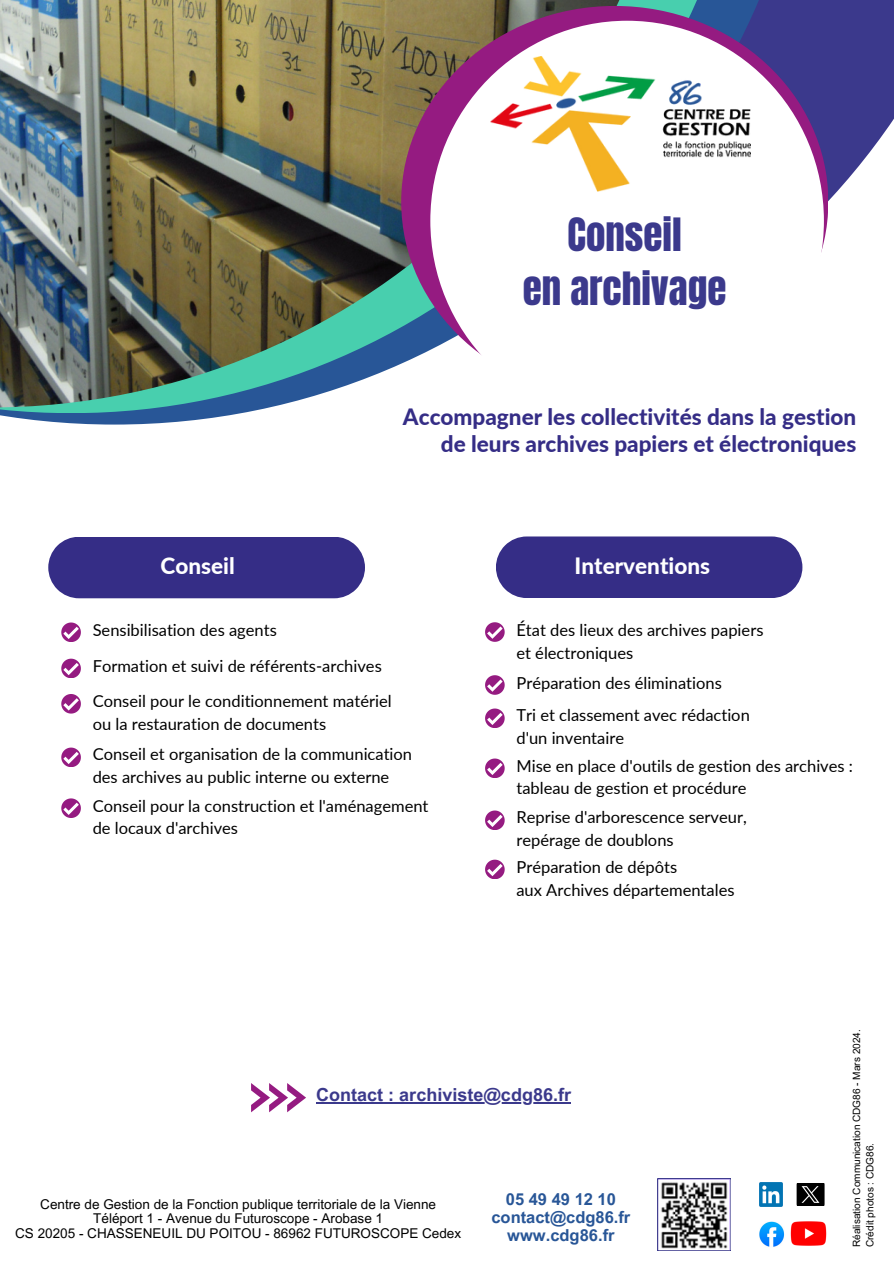
<style>
.page{position:relative;width:894px;height:1264px;background:#fff}
.page>*{position:absolute;margin:0;border:0;box-sizing:border-box;transform-origin:0 0}
.t1{font:39px/54px "Anton";color:#3b398c;text-align:center}
.t2{font:800 22.5px/27px "Lato";color:#352d86;text-align:right}
.t3{font:800 22.5px "Lato";color:#fff}
.t4{font:700 18px "Arial MT Pro";color:#3b398c}
.t5{font:16.5px/22.5px "Lato";color:#000}
.t6{font:700 16.5px/18px "Arial MT Pro";color:#285697;text-align:center}
.t7{font:13.5px/14.7px "Arial MT Pro";color:#000;text-align:center}
.t8{font:10.05px "Arial MT Pro";color:#000}
</style>
<div class="page">
<svg style="left:813px;top:0;width:80px;height:253px;fill:#3b398c"></svg>
<svg style="left:0;top:0;width:813px;height:424px"></svg>
<svg style="left:0;top:0;width:755px;height:413px"></svg>
<img style="left:0;top:0;width:680px;height:407px">
<div style="left:401px;top:6px;width:426px;height:392px;background:#951b81;border-radius:50%"></div>
<div style="left:430px;top:21px;width:393px;height:400px;background:#fff;border-radius:50%"></div>
<img style="left:490px;top:56px;width:260px;height:135px">
<svg style="left:61px;top:622px;width:19px;height:19px"></svg>
<svg style="left:61px;top:658px;width:19px;height:19px"></svg>
<div style="left:48px;top:537px;width:317px;height:61px;background:#352d86"></div>
<svg style="left:251px;top:1083px;width:55px;height:29px"></svg>
<hr style="left:316px;top:1102px;width:255px;height:1px;background:#3b398c">
<svg style="left:61px;top:694px;width:19px;height:19px"></svg>
<svg style="left:61px;top:747px;width:19px;height:19px"></svg>
<svg style="left:61px;top:798px;width:19px;height:19px"></svg>
<svg style="left:485px;top:622px;width:19px;height:19px"></svg>
<svg style="left:485px;top:675px;width:19px;height:19px"></svg>
<svg style="left:485px;top:708px;width:19px;height:19px"></svg>
<div style="left:496px;top:536px;width:306px;height:62px;background:#352d86"></div>
<svg style="left:485px;top:758px;width:19px;height:19px"></svg>
<svg style="left:485px;top:810px;width:19px;height:19px"></svg>
<svg style="left:485px;top:859px;width:19px;height:19px"></svg>
<img style="left:759px;top:1182px;width:23px;height:24px">
<img style="left:796px;top:1183px;width:28px;height:22px">
<img style="left:790px;top:1221px;width:37px;height:25px">
<img style="left:759px;top:1221px;width:26px;height:26px">
<img style="left:661px;top:1182px;width:67px;height:66px">
<div style="left:657px;top:1178px;width:73px;height:72px;border:1px solid #3b398c"></div>
<h2 class="t1" style="left:522px;top:208px;width:205px">Conseil<br>en archivage</h2>
<p class="t2" style="left:403px;top:402px;width:454px">Accompagner les collectivités dans la gestion de leurs archives papiers et électroniques</p>
<h2 class="t3" style="left:160px;top:552px;width:76px">Conseil</h2>
<p class="t5" style="left:93px;top:618px;width:185px">Sensibilisation des agents</p>
<h4 class="t5" style="left:93px;top:654px;width:290px">Formation et suivi de référents-archives</h4>
<h4 class="t3" style="left:574px;top:551px;width:137px">Interventions</h4>
<h4 class="t5" style="left:516px;top:618px;width:248px">État des lieux des archives papiers et électroniques</h4>
<p class="t5" style="left:516px;top:671px;width:207px">Préparation des éliminations</p>
<h4 class="t5" style="left:93px;top:689px;width:300px">Conseil pour le conditionnement matériel ou la restauration de documents</h4>
<p class="t5" style="left:93px;top:742px;width:321px">Conseil et organisation de la communication des archives au public interne ou externe</p>
<h4 class="t5" style="left:93px;top:794px;width:337px">Conseil pour la construction et l'aménagement de locaux d'archives</h4>
<p class="t5" style="left:516px;top:703px;width:235px">Tri et classement avec rédaction d'un inventaire</p>
<h4 class="t5" style="left:516px;top:754px;width:338px">Mise en place d'outils de gestion des archives : tableau de gestion et procédure</h4>
<p class="t5" style="left:516px;top:805px;width:232px">Reprise d'arborescence serveur, repérage de doublons</p>
<h4 class="t5" style="left:516px;top:855px;width:219px">Préparation de dépôts<br>aux Archives départementales</h4>
<p class="t4" style="left:316px;top:1088px;width:256px">Contact : archiviste@cdg86.fr</p>
<p class="t7" style="left:15px;top:1198px;width:447px">Centre de Gestion de la Fonction publique territoriale de la Vienne<br>Téléport 1 - Avenue du Futuroscope - Arobase 1<br>CS 20205 - CHASSENEUIL DU POITOU - 86962 FUTUROSCOPE Cedex</p>
<h4 class="t6" style="left:491px;top:1192px;width:140px">05 49 49 12 10 contact@cdg86.fr www.cdg86.fr</h4>
<h2 class="t8" style="left:852px;top:1247px;width:219px;rotate:-90deg">Réalisation Communication CDG86 - Mars 2024.</h2>
<p class="t8" style="left:865px;top:1247px;width:106px;rotate:-90deg">Crédit photos : CDG86.</p>
</div>
